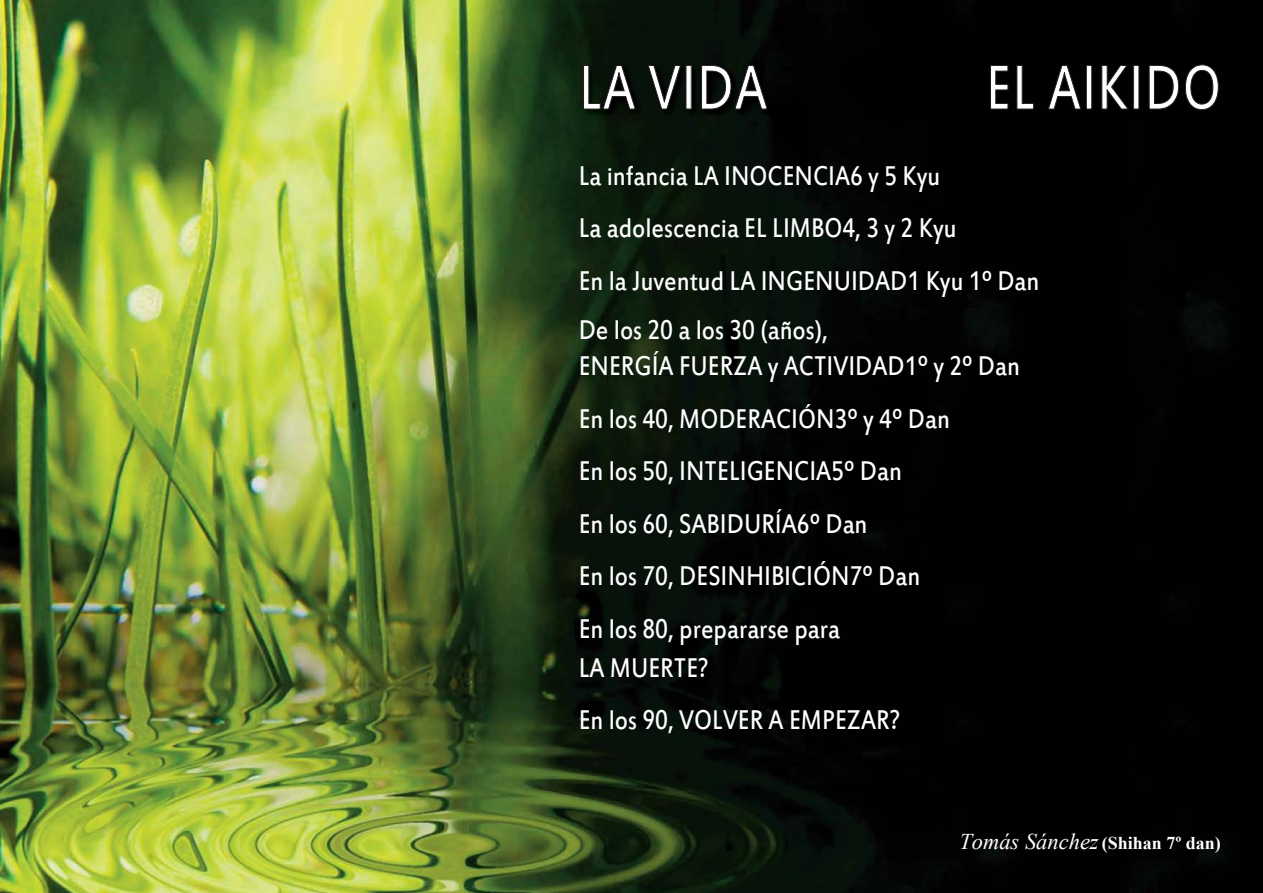
<style>
.page{position:relative;width:1263px;height:893px;background:#fff}
.page>*{position:absolute;margin:0;border:0;box-sizing:border-box;transform-origin:0 0}
.t1{font:69px "Estrangelo Edessa";letter-spacing:.01em;color:#fff;scale:.8 1}
.t2{font:30px/52.5px "Estrangelo Edessa";color:#fff;scale:.85 1}
.t3{font:700 18px "Times New Roman";color:#fff}
.s1{font-weight:400;font-style:italic;font-size:22.5px}
</style>
<div class="page">
<img style="left:0;top:0;width:1263px;height:893px">
<img style="left:541px;top:51px;width:722px;height:105px">
<svg style="left:583px;top:65px;width:53px;height:45px;background:#080f08"></svg>
<svg style="left:647px;top:65px;width:34px;height:45px;background:#070c08"></svg>
<div style="left:686px;top:65px;width:6px;height:44px;border:1px solid #231f20"></div>
<svg style="left:701px;top:65px;width:67px;height:45px;background:#070907"></svg>
<svg style="left:990px;top:65px;width:19px;height:45px"></svg>
<svg style="left:1016px;top:65px;width:18px;height:45px"></svg>
<svg style="left:1047px;top:65px;width:35px;height:45px;background:#050404"></svg>
<div style="left:1086px;top:65px;width:6px;height:44px;border:1px solid #231f20"></div>
<svg style="left:1101px;top:65px;width:28px;height:45px"></svg>
<div style="left:1133px;top:65px;width:6px;height:44px;border:1px solid #231f20"></div>
<svg style="left:1148px;top:64px;width:71px;height:46px;background:#050404"></svg>
<h1 class="t1" style="left:579px;top:54px;width:237px">LA VIDA</h1>
<h1 class="t1" style="left:986px;top:54px;width:296px">EL AIKIDO</h1>
<p class="t2" style="left:579px;top:151px;width:543px">La infancia LA INOCENCIA6 y 5 Kyu<br>La adolescencia EL LIMBO4, 3 y 2 Kyu<br>En la Juventud LA INGENUIDAD1 Kyu 1º Dan</p>
<p class="t2" style="left:579px;top:314px;width:521px;line-height:36px">De los 20 a los 30 (años),<br>ENERGÍA FUERZA y ACTIVIDAD1º y 2º Dan</p>
<p class="t2" style="left:579px;top:394px;width:438px">En los 40, MODERACIÓN3º y 4º Dan<br>En los 50, INTELIGENCIA5º Dan<br>En los 60, SABIDURÍA6º Dan<br>En los 70, DESINHIBICIÓN7º Dan<br>En los 80, prepararse para</p>
<p class="t2" style="left:579px;top:643px;width:379px">LA MUERTE?<br>En los 90, VOLVER A EMPEZAR?</p>
<p class="t3" style="left:959px;top:831px;width:263px"><span class="s1">Tomás Sánchez</span> (Shihan 7º dan)</p>
</div>
